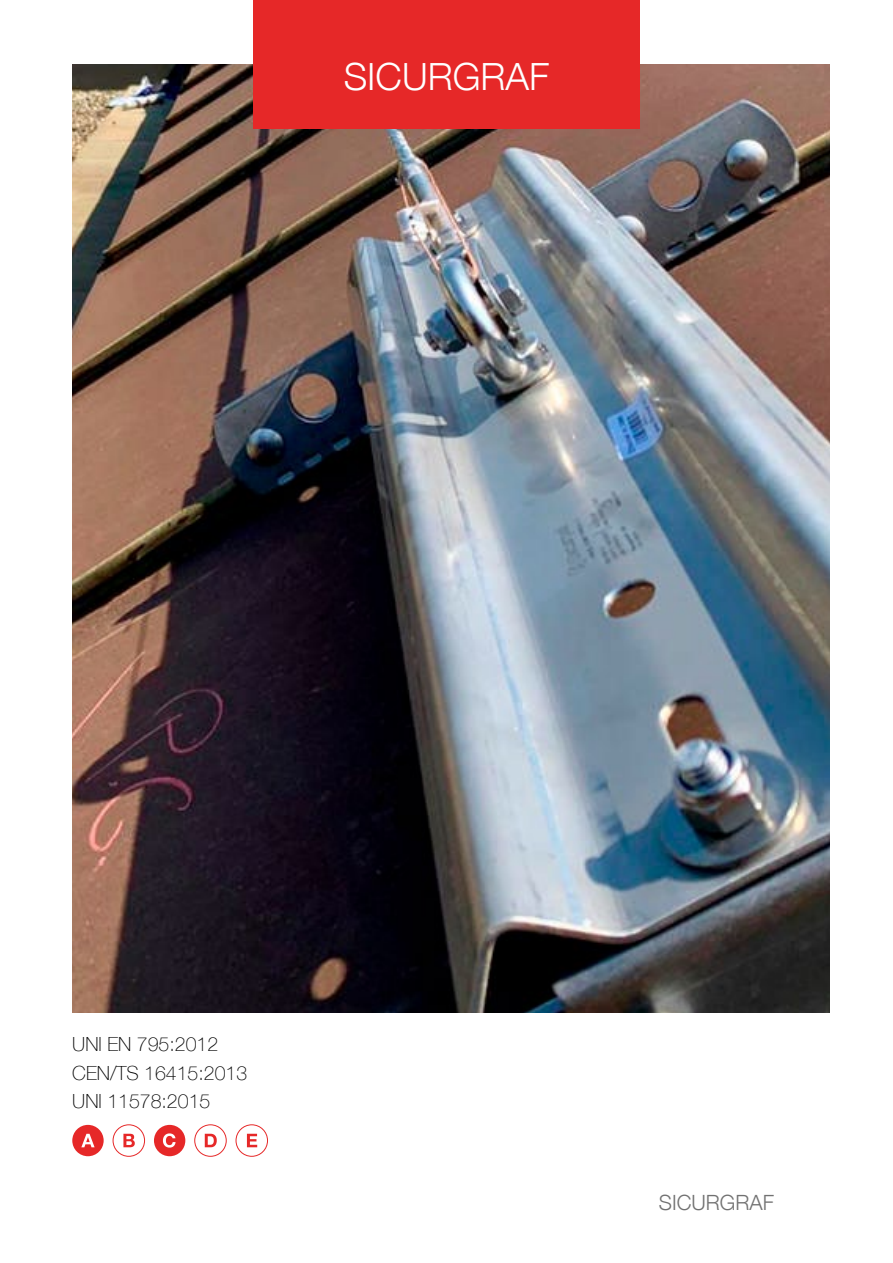
<style>
.page{position:relative;width:893px;height:1263px;background:#fff}
.page>*{position:absolute;margin:0;border:0;box-sizing:border-box;transform-origin:0 0}
.t1{font:300 37.5px "Helvetica Neue";color:#fff}
.t2{font:300 21px "Helvetica Neue";color:#717171}
.t3{font:100 19.5px/28.5px "Helvetica Neue";color:#000}
</style>
<div class="page">
<img style="left:72px;top:64px;width:757px;height:948px">
<div style="left:253px;top:0;width:387px;height:129px;background:#e62828"></div>
<div style="left:72px;top:1125px;width:32px;height:31px;background:#e62828;border-radius:50%"></div>
<svg style="left:81px;top:1134px;width:14px;height:13px"></svg>
<div style="left:113px;top:1124px;width:32px;height:33px;border:1px solid #e62828;border-radius:50%"></div>
<svg style="left:123px;top:1134px;width:12px;height:13px"></svg>
<div style="left:154px;top:1125px;width:31px;height:31px;background:#e62828;border-radius:50%"></div>
<svg style="left:163px;top:1133px;width:13px;height:14px"></svg>
<div style="left:194px;top:1124px;width:33px;height:33px;border:1px solid #e62828;border-radius:50%"></div>
<svg style="left:205px;top:1134px;width:12px;height:13px"></svg>
<div style="left:236px;top:1124px;width:32px;height:33px;border:1px solid #e62828;border-radius:50%"></div>
<svg style="left:247px;top:1134px;width:10px;height:13px"></svg>
<h1 class="t1" style="left:344px;top:46px;width:207px">SICURGRAF</h1>
<p class="t3" style="left:72px;top:1029px;width:176px">UNI EN 795:2012<br>CEN/TS 16415:2013<br>UNI 11578:2015</p>
<p class="t2" style="left:659px;top:1185px;width:117px">SICURGRAF</p>
</div>
